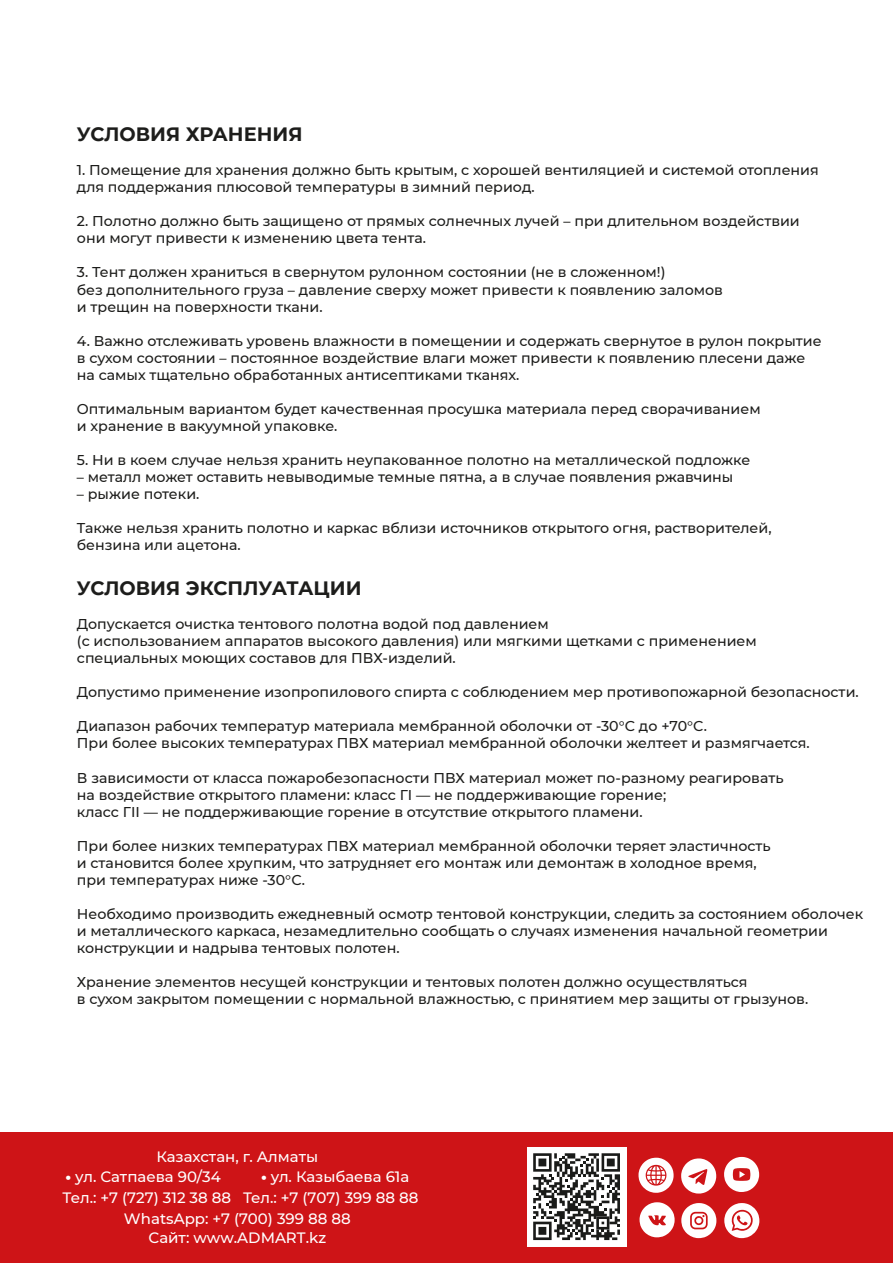
<style>
.page{position:relative;width:893px;height:1263px;background:#fff}
.page>*{position:absolute;margin:0;border:0;box-sizing:border-box;transform-origin:0 0}
.t1{font:700 19.35px "Montserrat";color:#1d1d1b}
.t2{font:500 15px "Montserrat";color:#fff}
.t3{font:500 14.25px/17.1px "Montserrat";color:#1d1d1b}
.s1{font-weight:800}
</style>
<div class="page">
<div style="left:0;top:1133px;width:893px;height:130px;background:#ce1417"></div>
<div style="left:0;top:1132px;width:893px;height:131px;border:1px solid #ce1417"></div>
<div style="left:527px;top:1147px;width:100px;height:99px;background:#fff"></div>
<svg style="left:533px;top:1153px;width:87px;height:87px"></svg>
<svg style="left:681px;top:1203px;width:35px;height:35px"></svg>
<svg style="left:724px;top:1157px;width:35px;height:35px"></svg>
<svg style="left:681px;top:1158px;width:35px;height:35px"></svg>
<svg style="left:640px;top:1202px;width:35px;height:35px"></svg>
<svg style="left:638px;top:1158px;width:36px;height:35px"></svg>
<svg style="left:724px;top:1203px;width:35px;height:35px"></svg>
<h1 class="t1" style="left:77px;top:120px;width:227px">УСЛОВИЯ ХРАНЕНИЯ</h1>
<p class="t3" style="left:77px;top:161px;width:743px">1. Помещение для хранения должно быть крытым, с хорошей вентиляцией и системой отопления для поддержания плюсовой температуры в зимний период.</p>
<p class="t3" style="left:77px;top:212px;width:724px">2. Полотно должно быть защищено от прямых солнечных лучей – при длительном воздействии они могут привести к изменению цвета тента.</p>
<p class="t3" style="left:77px;top:263px;width:648px">3. Тент должен храниться в свернутом рулонном состоянии (не в сложенном!)<br>без дополнительного груза – давление сверху может привести к появлению заломов и трещин на поверхности ткани.</p>
<p class="t3" style="left:77px;top:331px;width:746px">4. Важно отслеживать уровень влажности в помещении и содержать свернутое в рулон покрытие в сухом состоянии – постоянное воздействие влаги может привести к появлению плесени даже на самых тщательно обработанных антисептиками тканях.</p>
<p class="t3" style="left:77px;top:400px;width:685px">Оптимальным вариантом будет качественная просушка материала перед сворачиванием и хранение в вакуумной упаковке.</p>
<p class="t3" style="left:77px;top:451px;width:675px">5. Ни в коем случае нельзя хранить неупакованное полотно на металлической подложке</p>
<p class="t3" style="left:77px;top:468px;width:658px">– металл может оставить невыводимые темные пятна, а в случае появления ржавчины</p>
<p class="t3" style="left:77px;top:485px;width:124px">– рыжие потеки.</p>
<p class="t3" style="left:77px;top:519px;width:696px">Также нельзя хранить полотно и каркас вблизи источников открытого огня, растворителей, бензина или ацетона.</p>
<h1 class="t1" style="left:77px;top:574px;width:286px">УСЛОВИЯ ЭКСПЛУАТАЦИИ</h1>
<p class="t3" style="left:77px;top:615px;width:681px">Допускается очистка тентового полотна водой под давлением<br>(с использованием аппаратов высокого давления) или мягкими щетками с применением специальных моющих составов для ПВХ-изделий.</p>
<p class="t3" style="left:77px;top:683px;width:783px">Допустимо применение изопропилового спирта с соблюдением мер противопожарной безопасности.</p>
<p class="t3" style="left:77px;top:717px;width:734px">Диапазон рабочих температур материала мембранной оболочки от -30°С до +70°С.<br>При более высоких температурах ПВХ материал мембранной оболочки желтеет и размягчается.</p>
<p class="t3" style="left:77px;top:768px;width:708px">В зависимости от класса пожаробезопасности ПВХ материал может по-разному реагировать на воздействие открытого пламени: класс ГI — не поддерживающие горение;<br>класс ГII — не поддерживающие горение в отсутствие открытого пламени.</p>
<p class="t3" style="left:77px;top:837px;width:695px">При более низких температурах ПВХ материал мембранной оболочки теряет эластичность и становится более хрупким, что затрудняет его монтаж или демонтаж в холодное время, при температурах ниже -30°С.</p>
<p class="t3" style="left:77px;top:905px;width:788px">Необходимо производить ежедневный осмотр тентовой конструкции, следить за состоянием оболочек и металлического каркаса, незамедлительно сообщать о случаях изменения начальной геометрии конструкции и надрыва тентовых полотен.</p>
<p class="t3" style="left:77px;top:973px;width:733px">Хранение элементов несущей конструкции и тентовых полотен должно осуществляться<br>в сухом закрытом помещении с нормальной влажностью, с принятием мер защиты от грызунов.</p>
<p class="t2" style="left:157px;top:1146px;width:163px">Казахстан, г. Алматы</p>
<p class="t2" style="left:65px;top:1166px;width:157px"><span class="s1">•</span> ул. Сатпаева 90/34</p>
<p class="t2" style="left:261px;top:1166px;width:150px"><span class="s1">•</span> ул. Казыбаева 61а</p>
<p class="t2" style="left:63px;top:1187px;width:357px">Тел.: +7 (727) 312 38 88 Тел.: +7 (707) 399 88 88</p>
<p class="t2" style="left:124px;top:1208px;width:228px">WhatsApp: +7 (700) 399 88 88</p>
<p class="t2" style="left:149px;top:1227px;width:179px">Сайт: www.ADMART.kz</p>
</div>
